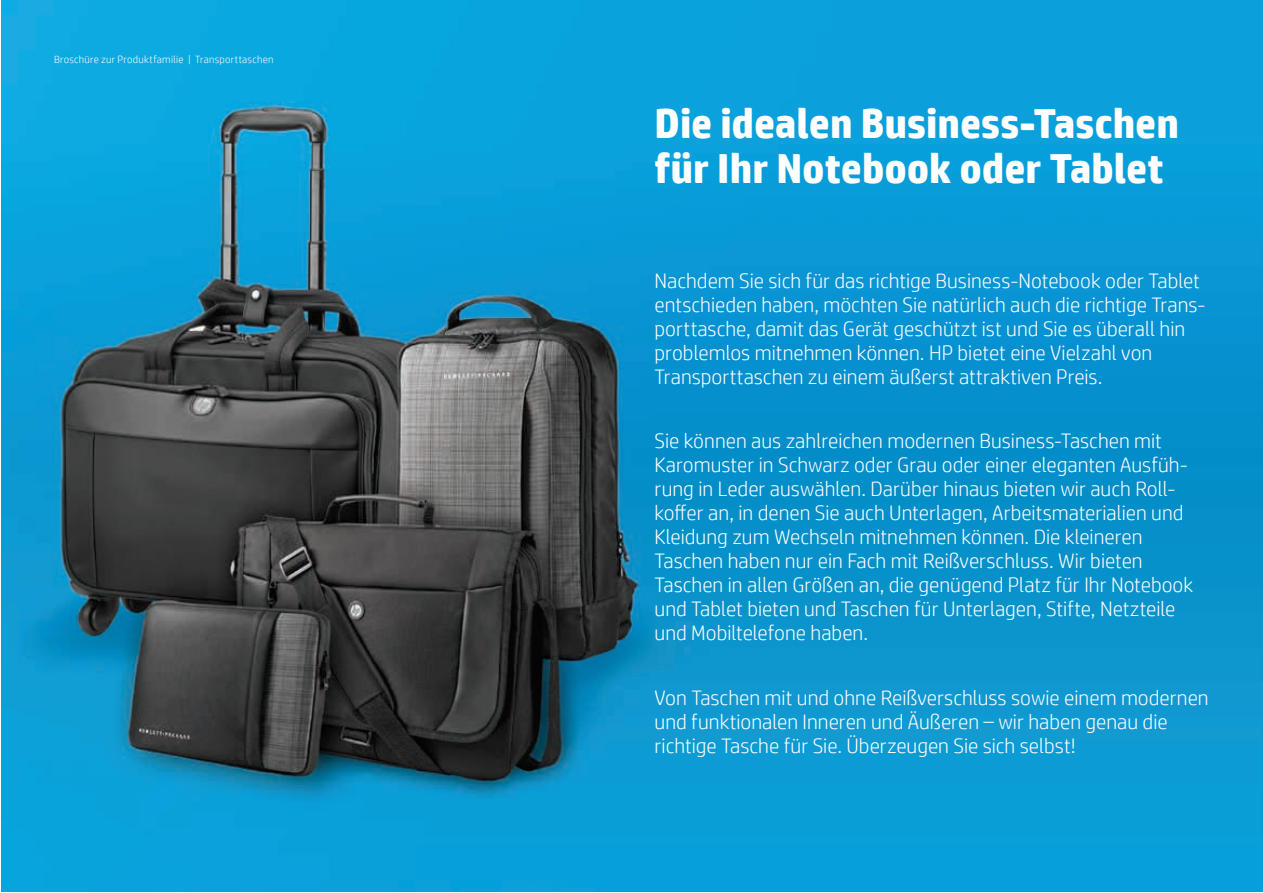
<style>
.page{position:relative;width:1263px;height:893px;background:#fff}
.page>*{position:absolute;margin:0;border:0;box-sizing:border-box;transform-origin:0 0}
.Headline_28_30{font:700 42px/45px "HP Simplified";color:#fff}
.Intro_14_16{font:300 21px/24px "HP Simplified";color:#fff}
.Title_descriptor{font:300 10.5px "HP Simplified";letter-spacing:.025em;color:#fff}
</style>
<div class="page">
<img style="left:1px;top:0;width:1262px;height:891px">
<p class="Title_descriptor" style="left:54px;top:53px;width:221px">Broschüre zur Produktfamilie | Transporttaschen</p>
<p class="Headline_28_30" style="left:654px;top:100px;width:526px">Die idealen Business-Taschen für Ihr Notebook oder Tablet</p>
<p class="Intro_14_16" style="left:654px;top:268px;width:552px">Nachdem Sie sich für das richtige Business-Notebook oder Tablet entschieden haben, möchten Sie natürlich auch die richtige Trans&shy;porttasche, damit das Gerät geschützt ist und Sie es überall hin problemlos mitnehmen können. HP bietet eine Vielzahl von Transporttaschen zu einem äußerst attraktiven Preis.</p>
<p class="Intro_14_16" style="left:654px;top:429px;width:540px">Sie können aus zahlreichen modernen Business-Taschen mit Karomuster in Schwarz oder Grau oder einer eleganten Ausfüh&shy;rung in Leder auswählen. Darüber hinaus bieten wir auch Roll&shy;koffer an, in denen Sie auch Unterlagen, Arbeitsmaterialien und Kleidung zum Wechseln mitnehmen können. Die kleineren Taschen haben nur ein Fach mit Reißverschluss. Wir bieten Taschen in allen Größen an, die genügend Platz für Ihr Notebook und Tablet bieten und Taschen für Unterlagen, Stifte, Netzteile und Mobiltelefone haben.</p>
<p class="Intro_14_16" style="left:654px;top:685px;width:556px">Von Taschen mit und ohne Reißverschluss sowie einem modernen und funktionalen Inneren und Äußeren – wir haben genau die richtige Tasche für Sie. Überzeugen Sie sich selbst!</p>
</div>
